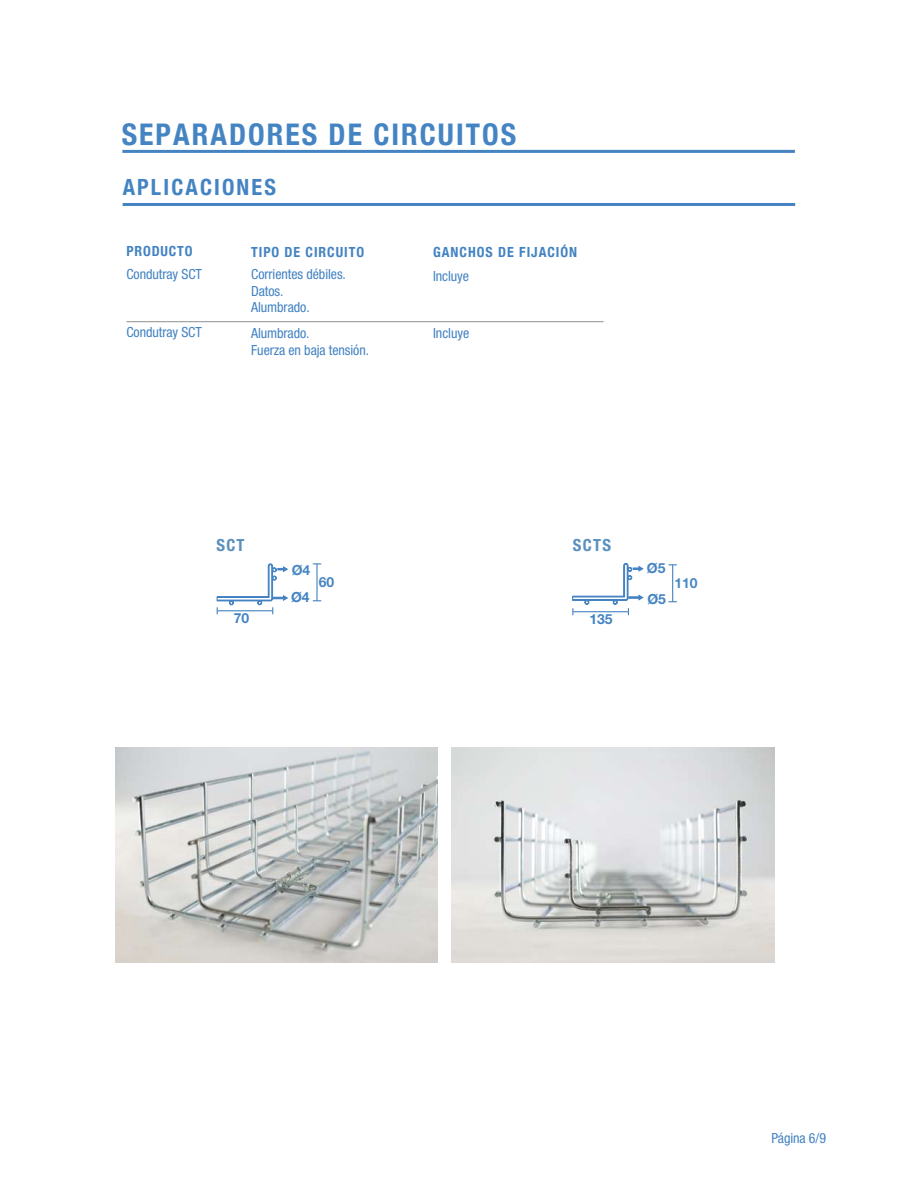
<style>
.page{position:relative;width:918px;height:1188px;background:#fff}
.page>*{position:absolute;margin:0;border:0;box-sizing:border-box;transform-origin:0 0}
.t1{font:700 condensed 29.85px "Helvetica Neue";letter-spacing:.07em;color:#4584c2}
.t2{font:700 condensed 22.35px "Helvetica Neue";letter-spacing:.095em;color:#4584c3}
.t3{font:700 condensed 16.8px "Helvetica Neue LT Std";letter-spacing:.075em;color:#5990be}
.t4{font:condensed 13.95px/16.8px "Helvetica Neue LT Std";letter-spacing:-.005em;color:#4282c2}
.t5{font:condensed 13.95px/16.8px "Helvetica Neue LT Std";letter-spacing:-.005em;color:#4383c2}
.t6{font:700 condensed 13.95px "Helvetica Neue";letter-spacing:.07em;color:#4383c2}
.t7{font:700 13.95px "Helvetica Neue LT Std";letter-spacing:-.005em;color:#4383c2}
.t8{font:700 13.95px "Helvetica Neue LT Std";color:#4584c2}
.t9{font:700 13.95px "Helvetica Neue LT Std";color:#4a88c4}
.t10{font:700 13.95px "Helvetica Neue LT Std";color:#4687c4}
.t11{font:700 13.95px "Helvetica Neue LT Std";color:#4886c3}
</style>
<div class="page">
<hr style="left:122px;top:150px;width:673px;height:3px;background:#4583c1">
<hr style="left:123px;top:203px;width:672px;height:3px;background:#4583c1">
<svg style="left:216px;top:563px;width:73px;height:51px"></svg>
<hr style="left:217px;top:610px;width:55px;height:1px;background:#4583c1">
<hr style="left:316px;top:564px;width:2px;height:37px;background:#4583c1">
<svg style="left:572px;top:562px;width:72px;height:53px"></svg>
<hr style="left:573px;top:611px;width:55px;height:1px;background:#4583c1">
<hr style="left:672px;top:565px;width:1px;height:37px;background:#4583c1">
<img style="left:116px;top:748px;width:322px;height:215px">
<img style="left:452px;top:748px;width:322px;height:215px">
<hr style="left:126px;top:321px;width:478px;height:1px;background:#908f8f">
<h1 class="t1" style="left:122px;top:117px;width:396px">SEPARADORES DE CIRCUITOS</h1>
<h2 class="t2" style="left:123px;top:174px;width:155px">APLICACIONES</h2>
<p class="t6" style="left:126px;top:242px;width:67px">PRODUCTO</p>
<p class="t5" style="left:126px;top:265px;width:77px">Condutray SCT</p>
<p class="t4" style="left:126px;top:323px;width:77px">Condutray SCT</p>
<p class="t6" style="left:251px;top:243px;width:115px">TIPO DE CIRCUITO</p>
<p class="t5" style="left:251px;top:265px;width:96px">Corrientes débiles.<br>Datos.<br>Alumbrado.</p>
<p class="t4" style="left:251px;top:325px;width:119px">Alumbrado.<br>Fuerza en baja tensión.</p>
<p class="t6" style="left:433px;top:243px;width:146px">GANCHOS DE FIJACIÓN</p>
<p class="t5" style="left:433px;top:267px;width:37px">Incluye</p>
<p class="t4" style="left:433px;top:325px;width:38px">Incluye</p>
<p class="t3" style="left:216px;top:535px;width:30px">SCT</p>
<p class="t3" style="left:573px;top:535px;width:40px">SCTS</p>
<p class="t8" style="left:234px;top:609px;width:17px">70</p>
<p class="t10" style="left:292px;top:561px;width:20px">Ø4</p>
<p class="t7" style="left:291px;top:589px;width:20px">Ø4</p>
<p class="t11" style="left:319px;top:573px;width:17px">60</p>
<p class="t7" style="left:590px;top:610px;width:25px">135</p>
<p class="t8" style="left:647px;top:560px;width:20px">Ø5</p>
<p class="t7" style="left:647px;top:590px;width:20px">Ø5</p>
<p class="t9" style="left:675px;top:574px;width:25px">110</p>
<p class="t4" style="left:771px;top:1129px;width:56px">Página 6/9</p>
</div>
